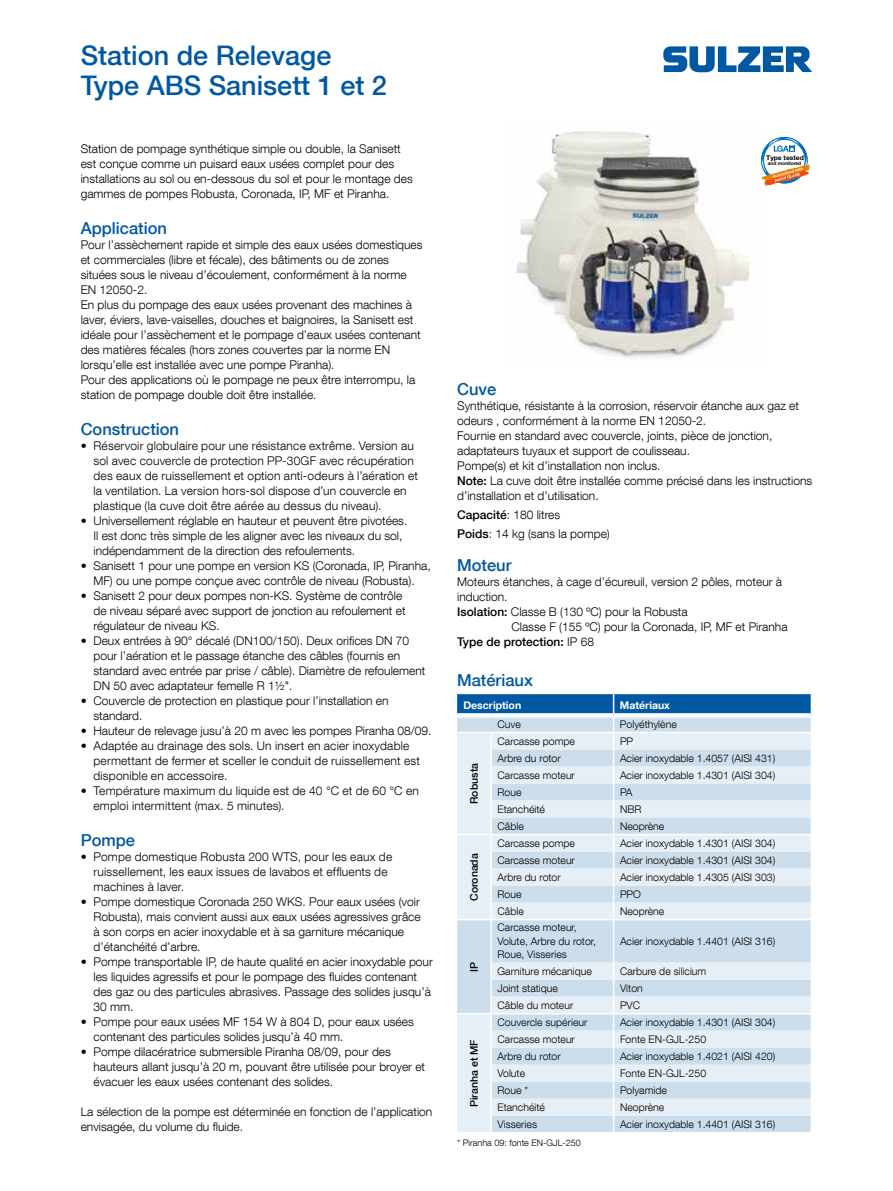
<style>
.page{position:relative;width:893px;height:1191px;background:#fff}
.page>*{position:absolute;margin:0;border:0;box-sizing:border-box;transform-origin:0 0}
.t1{font:500 27px/30px "Helvetica Neue LT Com";color:#0058a2}
.t2{font:500 16.5px "Helvetica Neue LT Com";color:#0058a2}
.t3{font:300 12px/15px "Helvetica Neue LT Com";color:#000}
.t4{font:500 12px "Helvetica Neue LT Com";color:#000}
.t5{font:300 10.5px/13.5px "Helvetica Neue LT Com";color:#000}
.t6{font:500 10.5px "Helvetica Neue LT Com";color:#000}
.t7{font:700 10.5px "Helvetica Neue LT Com";color:#fff}
.t8{font:300 9px "Helvetica Neue LT Com";color:#000}
.t9{font:700 6.45px "Helvetica Neue LT Com";letter-spacing:-.01em;color:#000;scale:1.05 1}
.t10{font:700 4.95px "Helvetica Neue LT Com";letter-spacing:-.01em;color:#000}
.s1{font-weight:500}
.s2{font-weight:300}
</style>
<div class="page">
<svg style="left:663px;top:46px;width:149px;height:26px"></svg>
<img style="left:516px;top:131px;width:233px;height:228px">
<svg style="left:761px;top:137px;width:49px;height:49px"></svg>
<svg style="left:457px;top:920px;width:354px;height:212px;background:#d7e5f0"></svg>
<hr style="left:457px;top:1013px;width:34px;height:1px;background:#fff">
<svg style="left:457px;top:694px;width:355px;height:225px;background:#c9dceb"></svg>
<hr style="left:490px;top:920px;width:2px;height:42px;background:#fff">
<hr style="left:613px;top:920px;width:1px;height:42px;background:#fff">
<svg style="left:490px;top:962px;width:2px;height:170px"></svg>
<svg style="left:613px;top:962px;width:1px;height:170px"></svg>
<hr style="left:491px;top:1013px;width:123px;height:1px;background:#fff">
<hr style="left:614px;top:1013px;width:198px;height:1px;background:#fff">
<h1 class="t1" style="left:81px;top:40px;width:308px">Station de Relevage<br>Type ABS Sanisett 1 et 2</h1>
<p class="t3" style="left:81px;top:141px;width:334px">Station de pompage synthétique simple ou double, la Sanisett est conçue comme un puisard eaux usées complet pour des installations au sol ou en-dessous du sol et pour le montage des gammes de pompes Robusta, Coronada, IP, MF et Piranha.</p>
<h2 class="t2" style="left:81px;top:218px;width:88px">Application</h2>
<p class="t3" style="left:81px;top:237px;width:343px">Pour l’assèchement rapide et simple des eaux usées domestiques et commerciales (libre et fécale), des bâtiments ou de zones situées sous le niveau d’écoulement, conformément à la norme EN 12050-2.<br>En plus du pompage des eaux usées provenant des machines à laver, éviers, lave-vaiselles, douches et baignoires, la Sanisett est idéale pour l’assèchement et le pompage d’eaux usées contenant des matières fécales (hors zones couvertes par la norme EN lorsqu’elle est installée avec une pompe Piranha).<br>Pour des applications où le pompage ne peux être interrompu, la station de pompage double doit être installée.</p>
<h2 class="t2" style="left:81px;top:419px;width:100px">Construction</h2>
<p class="t3" style="left:93px;top:438px;width:326px;text-indent:-13px">• Réservoir globulaire pour une résistance extrême. Version au sol avec couvercle de protection PP-30GF avec récupération des eaux de ruissellement et option anti-odeurs à l’aération et la ventilation. La version hors-sol dispose d’un couvercle en plastique (la cuve doit être aérée au dessus du niveau).</p>
<p class="t3" style="left:93px;top:513px;width:315px;text-indent:-13px">• Universellement réglable en hauteur et peuvent être pivotées.<br>Il est donc très simple de les aligner avec les niveaux du sol, indépendamment de la direction des refoulements.</p>
<p class="t3" style="left:81px;top:558px;width:351px;text-align:center">• Sanisett 1 pour une pompe en version KS (Coronada, IP, Piranha,<br>MF) ou une pompe conçue avec contrôle de niveau (Robusta).</p>
<p class="t3" style="left:93px;top:588px;width:314px;text-indent:-13px">• Sanisett 2 pour deux pompes non-KS. Système de contrôle de niveau séparé avec support de jonction au refoulement et régulateur de niveau KS.</p>
<p class="t3" style="left:93px;top:633px;width:333px;text-indent:-13px">• Deux entrées à 90° décalé (DN100/150). Deux orifices DN 70 pour l’aération et le passage étanche des câbles (fournis en standard avec entrée par prise / câble). Diamètre de refoulement DN 50 avec adaptateur femelle R 1½".</p>
<p class="t3" style="left:93px;top:693px;width:296px;text-indent:-13px">• Couvercle de protection en plastique pour l’installation en standard.</p>
<p class="t3" style="left:81px;top:723px;width:352px">• Hauteur de relevage jusu’à 20 m avec les pompes Piranha 08/09.</p>
<p class="t3" style="left:93px;top:738px;width:328px;text-indent:-13px">• Adaptée au drainage des sols. Un insert en acier inoxydable permettant de fermer et sceller le conduit de ruissellement est disponible en accessoire.</p>
<p class="t3" style="left:93px;top:783px;width:327px;text-indent:-13px">• Température maximum du liquide est de 40 °C et de 60 °C en emploi intermittent (max. 5 minutes).</p>
<h2 class="t2" style="left:81px;top:830px;width:56px">Pompe</h2>
<p class="t3" style="left:93px;top:849px;width:300px;text-indent:-13px">• Pompe domestique Robusta 200 WTS, pour les eaux de ruissellement, les eaux issues de lavabos et effluents de machines à laver.</p>
<p class="t3" style="left:93px;top:894px;width:329px;text-indent:-13px">• Pompe domestique Coronada 250 WKS. Pour eaux usées (voir Robusta), mais convient aussi aux eaux usées agressives grâce à son corps en acier inoxydable et à sa garniture mécanique d’étanchéité d’arbre.</p>
<p class="t3" style="left:93px;top:954px;width:341px;text-indent:-13px">• Pompe transportable IP, de haute qualité en acier inoxydable pour les liquides agressifs et pour le pompage des fluides contenant des gaz ou des particules abrasives. Passage des solides jusqu’à 30 mm.</p>
<p class="t3" style="left:93px;top:1014px;width:322px;text-indent:-13px">• Pompe pour eaux usées MF 154 W à 804 D, pour eaux usées contenant des particules solides jusqu’à 40 mm.</p>
<p class="t3" style="left:93px;top:1044px;width:333px;text-indent:-13px">• Pompe dilacératrice submersible Piranha 08/09, pour des hauteurs allant jusqu’à 20 m, pouvant être utilisée pour broyer et évacuer les eaux usées contenant des solides.</p>
<p class="t3" style="left:81px;top:1104px;width:353px">La sélection de la pompe est déterminée en fonction de l’application envisagée, du volume du fluide.</p>
<p class="t9" style="left:766px;top:153px;width:37px">Type tested</p>
<p class="t10" style="left:768px;top:160px;width:35px">and monitored</p>
<h2 class="t2" style="left:457px;top:379px;width:41px">Cuve</h2>
<p class="t3" style="left:457px;top:398px;width:357px">Synthétique, résistante à la corrosion, réservoir étanche aux gaz et odeurs , conformément à la norme EN 12050-2.<br>Fournie en standard avec couvercle, joints, pièce de jonction, adaptateurs tuyaux et support de coulisseau.<br>Pompe(s) et kit d’installation non inclus.<br><span class="s1">Note:</span> La cuve doit être installée comme précisé dans les instructions d’installation et d’utilisation.</p>
<p class="t3" style="left:457px;top:505px;width:154px;line-height:19.2px"><span class="s1">Capacité</span>: 180 litres<br><span class="s1">Poids</span>: 14 kg (sans la pompe)</p>
<h2 class="t2" style="left:457px;top:555px;width:56px">Moteur</h2>
<p class="t3" style="left:457px;top:574px;width:327px">Moteurs étanches, à cage d’écureuil, version 2 pôles, moteur à</p>
<p class="t3" style="left:457px;top:589px;width:52px">induction.</p>
<p class="t3" style="left:457px;top:604px;width:232px"><span class="s1">Isolation:</span> Classe B (130 ºC) pour la Robusta</p>
<p class="t3" style="left:511px;top:619px;width:278px">Classe F (155 ºC) pour la Coronada, IP, MF et Piranha</p>
<p class="t4" style="left:457px;top:635px;width:138px">Type de protection: <span class="s2">IP 68</span></p>
<h2 class="t2" style="left:457px;top:670px;width:77px">Matériaux</h2>
<p class="t7" style="left:463px;top:698px;width:59px">Description</p>
<p class="t7" style="left:620px;top:698px;width:51px">Matériaux</p>
<p class="t5" style="left:497px;top:717px;width:25px">Cuve</p>
<p class="t5" style="left:620px;top:717px;width:58px">Polyéthylène</p>
<p class="t6" style="left:468px;top:804px;width:42px;rotate:-90deg">Robusta</p>
<p class="t5" style="left:497px;top:734px;width:79px">Carcasse pompe</p>
<p class="t5" style="left:620px;top:734px;width:15px">PP</p>
<p class="t5" style="left:497px;top:751px;width:65px">Arbre du rotor</p>
<p class="t5" style="left:620px;top:751px;width:157px">Acier inoxydable 1.4057 (AISI 431)</p>
<p class="t5" style="left:497px;top:768px;width:79px">Carcasse moteur</p>
<p class="t5" style="left:620px;top:768px;width:157px">Acier inoxydable 1.4301 (AISI 304)</p>
<p class="t5" style="left:497px;top:785px;width:25px">Roue</p>
<p class="t5" style="left:620px;top:785px;width:14px">PA</p>
<p class="t5" style="left:497px;top:802px;width:49px">Etanchéité</p>
<p class="t5" style="left:620px;top:802px;width:23px">NBR</p>
<p class="t5" style="left:497px;top:819px;width:28px">Câble</p>
<p class="t5" style="left:620px;top:819px;width:46px">Neoprène</p>
<p class="t6" style="left:468px;top:901px;width:49px;rotate:-90deg">Coronada</p>
<p class="t6" style="left:468px;top:971px;width:11px;rotate:-90deg">IP</p>
<p class="t5" style="left:497px;top:836px;width:79px">Carcasse pompe</p>
<p class="t5" style="left:620px;top:836px;width:157px">Acier inoxydable 1.4301 (AISI 304)</p>
<p class="t5" style="left:497px;top:853px;width:79px">Carcasse moteur</p>
<p class="t5" style="left:620px;top:853px;width:157px">Acier inoxydable 1.4301 (AISI 304)</p>
<p class="t5" style="left:497px;top:870px;width:65px">Arbre du rotor</p>
<p class="t5" style="left:620px;top:870px;width:157px">Acier inoxydable 1.4305 (AISI 303)</p>
<p class="t5" style="left:497px;top:887px;width:25px">Roue</p>
<p class="t5" style="left:620px;top:887px;width:23px">PPO</p>
<p class="t5" style="left:497px;top:904px;width:28px">Câble</p>
<p class="t5" style="left:620px;top:904px;width:46px">Neoprène</p>
<p class="t5" style="left:497px;top:920px;width:100px">Carcasse moteur,<br>Volute, Arbre du rotor,<br>Roue, Visseries</p>
<p class="t5" style="left:620px;top:934px;width:157px">Acier inoxydable 1.4401 (AISI 316)</p>
<p class="t5" style="left:497px;top:964px;width:96px">Garniture mécanique</p>
<p class="t5" style="left:620px;top:964px;width:88px">Carbure de silicium</p>
<p class="t5" style="left:497px;top:981px;width:62px">Joint statique</p>
<p class="t5" style="left:620px;top:981px;width:24px">Viton</p>
<p class="t5" style="left:497px;top:998px;width:77px">Câble du moteur</p>
<p class="t5" style="left:620px;top:998px;width:22px">PVC</p>
<p class="t5" style="left:497px;top:1015px;width:91px">Couvercle supérieur</p>
<p class="t5" style="left:620px;top:1015px;width:157px">Acier inoxydable 1.4301 (AISI 304)</p>
<p class="t5" style="left:497px;top:1032px;width:79px">Carcasse moteur</p>
<p class="t5" style="left:620px;top:1032px;width:88px">Fonte EN-GJL-250</p>
<p class="t5" style="left:497px;top:1049px;width:65px">Arbre du rotor</p>
<p class="t5" style="left:620px;top:1049px;width:157px">Acier inoxydable 1.4021 (AISI 420)</p>
<p class="t5" style="left:497px;top:1066px;width:29px">Volute</p>
<p class="t5" style="left:620px;top:1066px;width:88px">Fonte EN-GJL-250</p>
<p class="t5" style="left:497px;top:1083px;width:32px">Roue *</p>
<p class="t5" style="left:620px;top:1083px;width:48px">Polyamide</p>
<p class="t5" style="left:497px;top:1100px;width:49px">Etanchéité</p>
<p class="t5" style="left:620px;top:1100px;width:46px">Neoprène</p>
<p class="t5" style="left:497px;top:1117px;width:41px">Visseries</p>
<p class="t5" style="left:620px;top:1117px;width:157px">Acier inoxydable 1.4401 (AISI 316)</p>
<p class="t8" style="left:457px;top:1136px;width:125px">* Piranha 09: fonte EN-GJL-250</p>
<p class="t6" style="left:468px;top:1107px;width:69px;rotate:-90deg">Piranha et MF</p>
</div>
